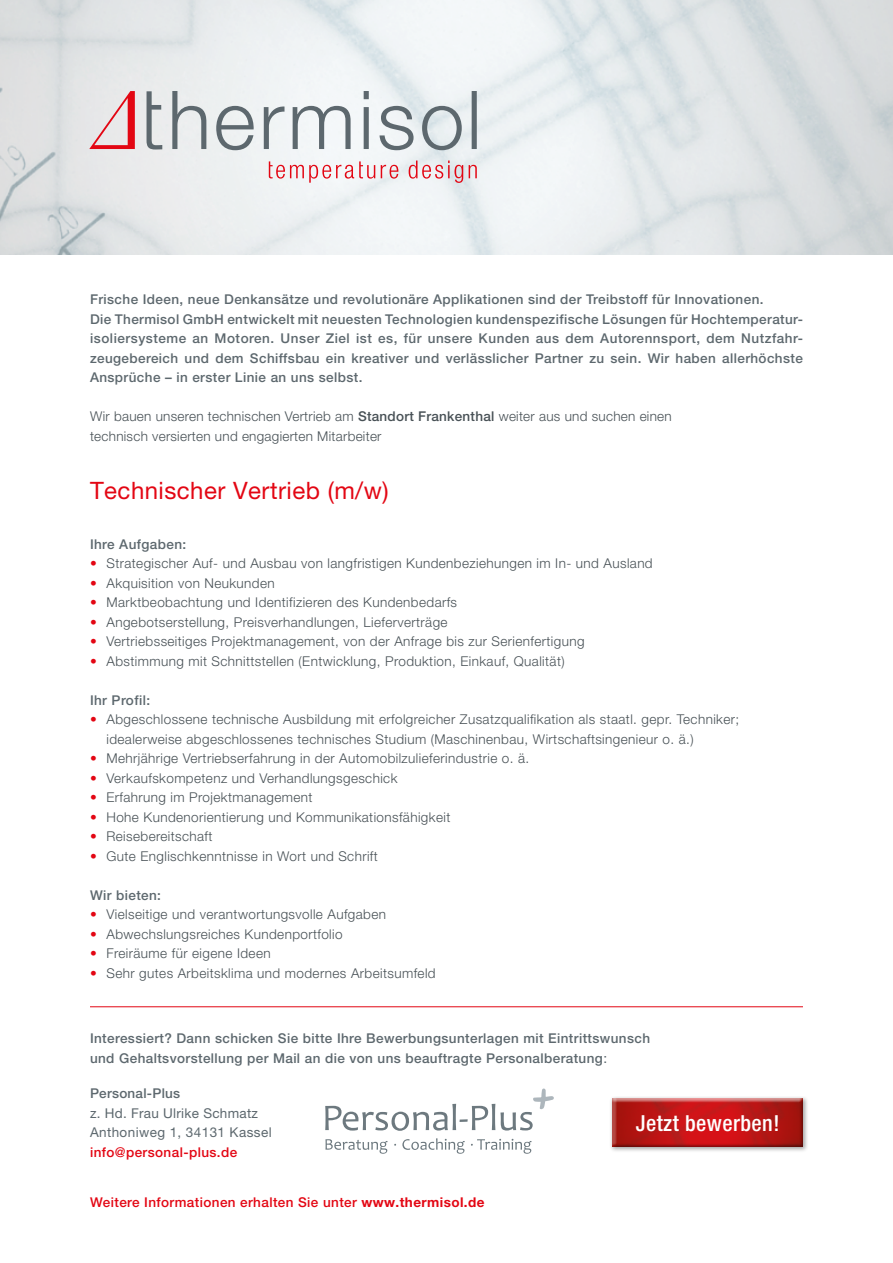
<style>
.page{position:relative;width:893px;height:1263px;background:#fff}
.page>*{position:absolute;margin:0;border:0;box-sizing:border-box;transform-origin:0 0}
.t1{font:24px "Helvetica Neue LT Pro";letter-spacing:.02em;color:#e30613}
.t2{font:500 condensed 22.05px "Helvetica Neue LT Pro";letter-spacing:.02em;color:#fff}
.t3{font:300 13.5px/19.5px "Helvetica Neue LT Pro";letter-spacing:.03em;color:#485156}
.t4{font:500 13.5px/19.5px "Helvetica Neue LT Pro";letter-spacing:.03em;color:#5d686e}
.t5{font:500 13.5px "Helvetica Neue LT Pro";letter-spacing:.03em;color:#e30613}
.t6{font:13.5px/19.5px "Helvetica Neue LT Pro";letter-spacing:.03em;color:#5d686e}
.s1{font-weight:500}
.s2{color:#e30613}
.s3{font-weight:400}
.s4{font-weight:700}
</style>
<div class="page">
<img style="left:0;top:0;width:893px;height:254px">
<hr style="left:90px;top:1006px;width:713px;height:1px;background:#e30613">
<svg style="left:269px;top:161px;width:208px;height:22px"></svg>
<svg style="left:89px;top:91px;width:46px;height:58px;background:#e6afb3"></svg>
<svg style="left:146px;top:91px;width:331px;height:59px"></svg>
<div style="left:609px;top:1095px;width:199px;height:57px;background:#000;opacity:.4"></div>
<svg style="left:325px;top:1139px;width:63px;height:15px"></svg>
<svg style="left:402px;top:1138px;width:63px;height:16px"></svg>
<svg style="left:325px;top:1088px;width:229px;height:43px"></svg>
<svg style="left:471px;top:1139px;width:60px;height:15px"></svg>
<p class="t4" style="left:90px;top:289px;width:714px">Frische Ideen, neue Denkansätze und revolutionäre Applikationen sind der Treibstoff für Innovationen.<br>Die Thermisol GmbH entwickelt mit neuesten Technologien kundenspezifische Lösungen für Hochtemperatur&shy;isoliersysteme an Motoren. Unser Ziel ist es, für unsere Kunden aus dem Autorennsport, dem Nutzfahr&shy;zeugebereich und dem Schiffsbau ein kreativer und verlässlicher Partner zu sein. Wir haben allerhöchste Ansprüche – in erster Linie an uns selbst.</p>
<p class="t3" style="left:90px;top:406px;width:583px">Wir bauen unseren technischen Vertrieb am <span class="s1">Standort Frankenthal</span> weiter aus und suchen einen technisch versierten und engagierten Mitarbeiter</p>
<h1 class="t1" style="left:90px;top:477px;width:300px">Technischer Vertrieb (m/w)</h1>
<p class="t4" style="left:90px;top:534px;width:98px">Ihre Aufgaben:</p>
<p class="t3" style="left:90px;top:554px;width:564px"><span class="s2">•</span> Strategischer Auf- und Ausbau von langfristigen Kundenbeziehungen im In- und Ausland</p>
<p class="t3" style="left:90px;top:573px;width:186px"><span class="s2">•</span> Akquisition von Neukunden</p>
<p class="t3" style="left:90px;top:593px;width:369px"><span class="s2">•</span> Marktbeobachtung und Identifizieren des Kundenbedarfs</p>
<p class="t3" style="left:90px;top:612px;width:359px"><span class="s2">•</span> Angebotserstellung, Preisverhandlungen, Lieferverträge</p>
<p class="t3" style="left:90px;top:632px;width:496px"><span class="s2">•</span> Vertriebsseitiges Projektmanagement, von der Anfrage bis zur Serienfertigung</p>
<p class="t3" style="left:90px;top:651px;width:476px"><span class="s2">•</span> Abstimmung mit Schnittstellen (Entwicklung, Produktion, Einkauf, Qualität)</p>
<p class="t4" style="left:90px;top:690px;width:62px">Ihr Profil:</p>
<p class="t3" style="left:106px;top:710px;width:634px;text-indent:-16px"><span class="s2">•</span> Abgeschlossene technische Ausbildung mit erfolgreicher Zusatzqualifikation als staatl. gepr. Techniker; idealerweise abgeschlossenes technisches Studium (Maschinenbau, Wirtschaftsingenieur o. ä.)</p>
<p class="t3" style="left:90px;top:749px;width:441px"><span class="s2">•</span> Mehrjährige Vertriebserfahrung in der Automobilzulieferindustrie o. ä.</p>
<p class="t3" style="left:90px;top:768px;width:309px"><span class="s2">•</span> Verkaufskompetenz und Verhandlungsgeschick</p>
<p class="t3" style="left:90px;top:787px;width:224px"><span class="s2">•</span> Erfahrung im Projektmanagement</p>
<p class="t3" style="left:90px;top:807px;width:362px"><span class="s2">•</span> Hohe Kundenorientierung und Kommunikationsfähigkeit</p>
<p class="t3" style="left:90px;top:826px;width:124px"><span class="s2">•</span> Reisebereitschaft</p>
<p class="t3" style="left:90px;top:846px;width:289px"><span class="s2">•</span> Gute Englischkenntnisse in Wort und Schrift</p>
<p class="t4" style="left:90px;top:885px;width:73px">Wir bieten:</p>
<p class="t3" style="left:90px;top:904px;width:298px"><span class="s2">•</span> Vielseitige und verantwortungsvolle Aufgaben</p>
<p class="t3" style="left:90px;top:924px;width:254px"><span class="s2">•</span> Abwechslungsreiches Kundenportfolio</p>
<p class="t3" style="left:90px;top:943px;width:182px"><span class="s2">•</span> Freiräume für eigene Ideen</p>
<p class="t3" style="left:90px;top:963px;width:347px"><span class="s2">•</span> Sehr gutes Arbeitsklima und modernes Arbeitsumfeld</p>
<p class="t4" style="left:90px;top:1028px;width:562px">Interessiert? Dann schicken Sie bitte Ihre Bewerbungsunterlagen mit Eintrittswunsch und Gehaltsvorstellung per Mail an die von uns beauftragte Personalberatung<span class="s3">:</span></p>
<p class="t4" style="left:90px;top:1083px;width:92px">Personal-Plus</p>
<p class="t6" style="left:90px;top:1103px;width:183px">z. Hd. Frau Ulrike Schmatz<br>Anthoniweg 1, 34131 Kassel</p>
<p class="t5" style="left:90px;top:1144px;width:149px">info@personal-plus.de</p>
<p class="t5" style="left:90px;top:1194px;width:396px">Weitere Informationen erhalten Sie unter <span class="s4">www.thermisol.de</span></p>
<h2 class="t2" style="left:636px;top:1109px;width:145px">Jetzt bewerben!</h2>
</div>
